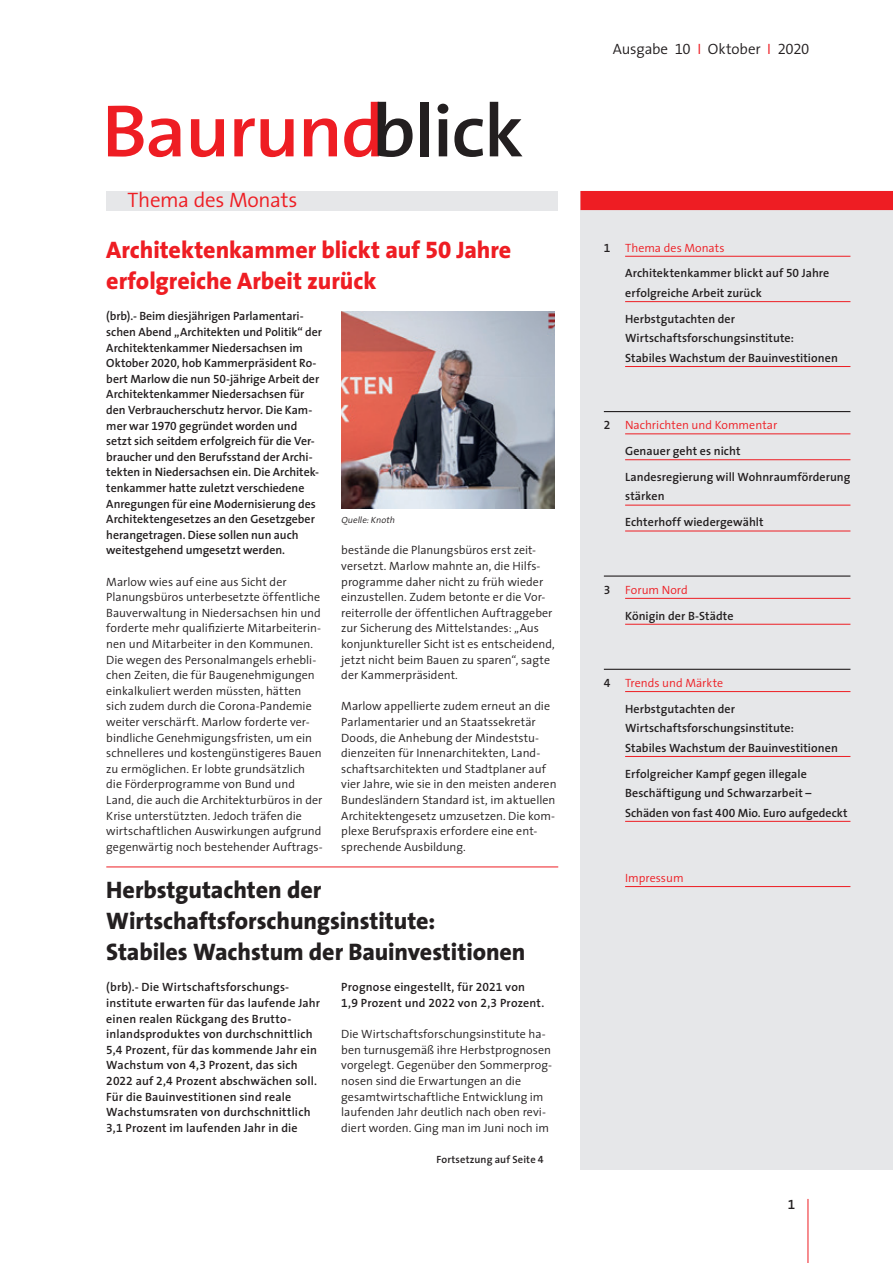
<style>
.page{position:relative;width:893px;height:1263px;background:#fff}
.page>*{position:absolute;margin:0;border:0;box-sizing:border-box;transform-origin:0 0}
.BRB{font:600 74.7px "LBS Thesis";letter-spacing:-.025em;color:#ee1d23;scale:1.06 1}
.Überschrift{font:800 24px/31.2px "LBS Thesis";letter-spacing:-.005em;color:#231f20}
.Überschrift-2{font:800 24px/31.2px "LBS Thesis";letter-spacing:-.005em;color:#ee1d23}
.Subtitel_TdM{font:300 21px "LBS Thesis";letter-spacing:-.015em;color:#ee1d23}
.Zeile_rechts{font:300 15px "LBS Thesis";letter-spacing:-.015em;color:#231f20}
.t1{font:600 13.5px "LBS Thesis";color:#231f20}
.Fliesstext{font:300 12px/15.6px "LBS Thesis";color:#231f20}
.Fliesstext-2{font:600 12px/15.6px "LBS Thesis";letter-spacing:.005em;color:#231f20}
.t2{font:300 12px "LBS Thesis";color:#ee1d23}
.Fortsetzung_Titel{font:600 10.5px "LBS Thesis";letter-spacing:.015em;color:#231f20}
.Fortsetzung_Titel-2{font:italic 300 9px "LBS Thesis";color:#231f20}
.s1{color:#231f20}
.s2{color:#ee1d23}
.s3{font-weight:600;color:#231f20}
</style>
<div class="page">
<div style="left:580px;top:191px;width:313px;height:978px;background:#e6e7e9"></div>
<div style="left:580px;top:191px;width:313px;height:19px;background:#ee1d23"></div>
<hr style="left:625px;top:256px;width:225px;height:1px;background:#ee1d23">
<hr style="left:625px;top:301px;width:225px;height:1px;background:#ee1d23">
<hr style="left:625px;top:366px;width:225px;height:1px;background:#ee1d23">
<hr style="left:604px;top:411px;width:246px;height:1px;background:#231f20">
<hr style="left:625px;top:433px;width:225px;height:1px;background:#ee1d23">
<hr style="left:625px;top:459px;width:225px;height:1px;background:#ee1d23">
<hr style="left:625px;top:505px;width:225px;height:1px;background:#ee1d23">
<hr style="left:625px;top:530px;width:225px;height:1px;background:#ee1d23">
<hr style="left:604px;top:575px;width:246px;height:2px;background:#231f20">
<hr style="left:625px;top:598px;width:225px;height:1px;background:#ee1d23">
<hr style="left:625px;top:624px;width:225px;height:1px;background:#ee1d23">
<hr style="left:604px;top:669px;width:246px;height:1px;background:#231f20">
<hr style="left:625px;top:691px;width:225px;height:1px;background:#ee1d23">
<hr style="left:625px;top:756px;width:225px;height:1px;background:#ee1d23">
<hr style="left:625px;top:821px;width:225px;height:1px;background:#ee1d23">
<hr style="left:625px;top:886px;width:225px;height:1px;background:#ee1d23">
<hr style="left:807px;top:1199px;width:1px;height:64px;background:#ee1d23">
<div style="left:106px;top:191px;width:452px;height:19px;background:#e6e7e9"></div>
<hr style="left:106px;top:866px;width:452px;height:1px;background:#ee1d23">
<img style="left:341px;top:312px;width:214px;height:196px">
<p class="BRB" style="left:102px;top:69px;width:400px">Baurund<span class="s1">blick</span></p>
<p class="Subtitel_TdM" style="left:128px;top:182px;width:171px">Thema des Monats</p>
<p class="Überschrift-2" style="left:106px;top:234px;width:406px">Architektenkammer blickt auf 50 Jahre erfolgreiche Arbeit zurück</p>
<p class="Fliesstext-2" style="left:106px;top:308px;width:217px">(brb).- Beim diesjährigen Parlamentari&shy;schen Abend „Architekten und Politik“ der Architektenkammer Niedersachsen im Oktober 2020, hob Kammerpräsident Ro&shy;bert Marlow die nun 50-jährige Arbeit der Architektenkammer Niedersachsen für den Verbraucherschutz hervor. Die Kam&shy;mer war 1970 gegründet worden und setzt sich seitdem erfolgreich für die Ver&shy;braucher und den Berufsstand der Archi&shy;tekten in Niedersachsen ein. Die Architek&shy;tenkammer hatte zuletzt verschiedene Anregungen für eine Modernisierung des Architektengesetzes an den Gesetzgeber herangetragen. Diese sollen nun auch weitestgehend umgesetzt werden.</p>
<p class="Fliesstext" style="left:106px;top:573px;width:218px">Marlow wies auf eine aus Sicht der Planungsbüros unterbesetzte öffentliche Bauverwaltung in Niedersachsen hin und forderte mehr qualifizierte Mitarbeiterin&shy;nen und Mitarbeiter in den Kommunen.<br>Die wegen des Personalmangels erhebli&shy;chen Zeiten, die für Baugenehmigungen einkalkuliert werden müssten, hätten sich zudem durch die Corona-Pandemie weiter verschärft. Marlow forderte ver&shy;bindliche Genehmigungsfristen, um ein schnelleres und kostengünstigeres Bauen zu ermöglichen. Er lobte grundsätzlich die Förderprogramme von Bund und Land, die auch die Architekturbüros in der Krise unterstützten. Jedoch träfen die wirtschaftlichen Auswirkungen aufgrund gegenwärtig noch bestehender Auftrags-</p>
<p class="Fortsetzung_Titel-2" style="left:341px;top:513px;width:57px">Quelle:Knoth</p>
<p class="Fliesstext" style="left:341px;top:542px;width:215px">bestände die Planungsbüros erst zeit&shy;versetzt. Marlow mahnte an, die Hilfs&shy;programme daher nicht zu früh wieder einzustellen. Zudem betonte er die Vor&shy;reiterrolle der öffentlichen Auftraggeber zur Sicherung des Mittelstandes: „Aus konjunktureller Sicht ist es entscheidend, jetzt nicht beim Bauen zu sparen“, sagte der Kammerpräsident.</p>
<p class="Fliesstext" style="left:341px;top:698px;width:217px">Marlow appellierte zudem erneut an die Parlamentarier und an Staatssekretär Doods, die Anhebung der Mindeststu&shy;dienzeiten für Innenarchitekten, Land&shy;schaftsarchitekten und Stadtplaner auf vier Jahre, wie sie in den meisten anderen Bundesländern Standard ist, im aktuellen Architektengesetz umzusetzen. Die kom&shy;plexe Berufspraxis erfordere eine ent&shy;sprechende Ausbildung.</p>
<p class="Überschrift" style="left:106px;top:873px;width:421px">Herbstgutachten der<br>Wirtschaftsforschungsinstitute:<br>Stabiles Wachstum der Bauinvestitionen</p>
<p class="Fliesstext-2" style="left:106px;top:979px;width:215px">(brb).- Die Wirtschaftsforschungs&shy;institute erwarten für das laufende Jahr einen -realen Rückgang des Brutto&shy;inlandsproduktes von durchschnittlich 5,4 Prozent, für das kommende Jahr ein Wachstum von 4,3 Prozent, das sich 2022 auf 2,4 Prozent abschwächen soll.<br>Für die Bauinvestitionen sind reale Wachstumsraten von durchschnittlich 3,1 Prozent im laufenden Jahr in die</p>
<p class="Fliesstext-2" style="left:341px;top:979px;width:205px">Prognose eingestellt, für 2021 von<br>1,9 Prozent und 2022 von 2,3 Prozent.</p>
<p class="Fliesstext" style="left:341px;top:1026px;width:212px">Die Wirtschaftsforschungsinstitute ha&shy;ben turnusgemäß ihre Herbstprognosen vorgelegt. Gegenüber den Sommerprog&shy;nosen sind die Erwartungen an die gesamtwirtschaftliche Entwicklung im laufenden Jahr deutlich nach oben revi&shy;diert worden. Ging man im Juni noch im</p>
<p class="Fortsetzung_Titel" style="left:436px;top:1151px;width:109px">Fortsetzung auf Seite 4</p>
<p class="Zeile_rechts" style="left:613px;top:36px;width:198px">Ausgabe 10 <span class="s2">I</span> Oktober <span class="s2">I</span> 2020</p>
<p class="t2" style="left:604px;top:238px;width:122px"><span class="s3">1</span> Thema des Monats</p>
<p class="Fliesstext-2" style="left:625px;top:263px;width:206px;line-height:19.5px">Architektenkammer blickt auf 50 Jahre erfolgreiche Arbeit zurück</p>
<p class="Fliesstext-2" style="left:625px;top:309px;width:214px;line-height:19.5px">Herbstgutachten der<br>Wirtschaftsforschungsinstitute: -<br>Stabiles Wachstum der Bauinvestitionen</p>
<p class="t2" style="left:604px;top:415px;width:175px"><span class="s3">2</span> Nachrichten und Kommentar</p>
<p class="Fliesstext-2" style="left:625px;top:443px;width:117px">Genauer geht es nicht</p>
<p class="Fliesstext-2" style="left:625px;top:467px;width:227px;line-height:19.5px">Landesregierung will Wohnraumförderung stärken</p>
<p class="Fliesstext-2" style="left:625px;top:514px;width:140px">Echterhoff wiedergewählt</p>
<p class="t2" style="left:604px;top:580px;width:86px"><span class="s3">3</span> Forum Nord</p>
<p class="Fliesstext-2" style="left:625px;top:607px;width:110px">Königin der B-Städte</p>
<p class="t2" style="left:604px;top:673px;width:121px"><span class="s3">4</span> Trends und Märkte</p>
<p class="Fliesstext-2" style="left:625px;top:699px;width:214px;line-height:19.5px">Herbstgutachten der<br>Wirtschaftsforschungsinstitute:<br>Stabiles Wachstum der Bauinvestitionen</p>
<p class="Fliesstext-2" style="left:625px;top:763px;width:224px;line-height:19.5px">Erfolgreicher Kampf gegen illegale<br>Beschäftigung und Schwarzarbeit –<br>Schäden von fast 400 Mio. Euro aufgedeckt</p>
<p class="t2" style="left:625px;top:868px;width:60px">Impressum</p>
<p class="t1" style="left:788px;top:1193px;width:9px">1</p>
</div>
